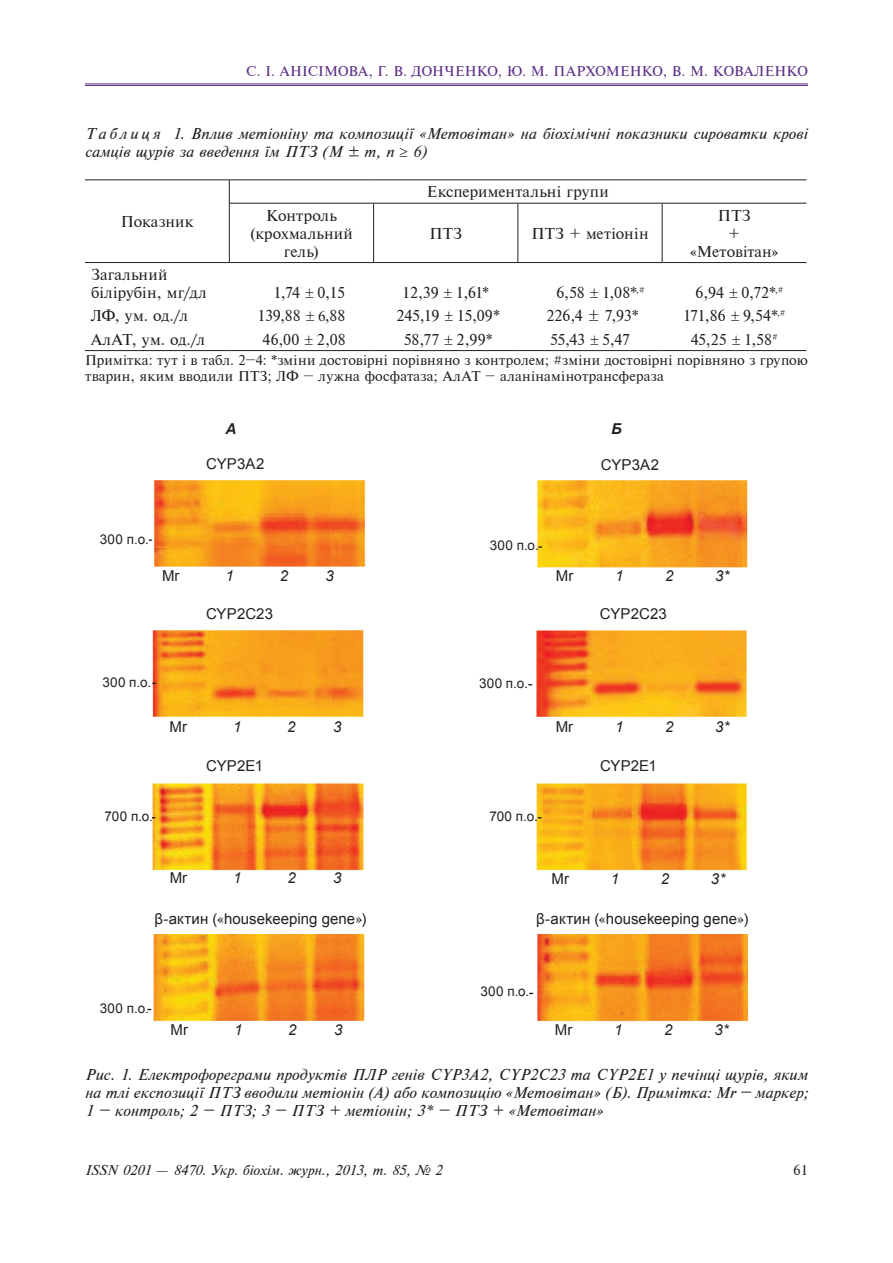
<style>
.page{position:relative;width:893px;height:1263px;background:#fff}
.page>*{position:absolute;margin:0;border:0;box-sizing:border-box;transform-origin:0 0}
.t1{font:15px/18px "Newton C Italic";letter-spacing:.01em;color:#231f20}
.t2{font:15px/18px "Newton C";letter-spacing:.005em;color:#231f20;text-align:center}
.t3{font:15px "Arial";letter-spacing:.005em;color:#231f20}
.t4{font:italic 15px "Arial";color:#231f20}
.t5{font:italic 700 15px "Arial";color:#231f20}
.t6{font:13.5px/16.2px "Newton C";letter-spacing:.01em;color:#231f20}
.t7{font:13.5px "Arial";letter-spacing:.025em;color:#231f20}
.t8{font:13.5px "Newton C";color:#5d2e86}
.t9{font:13.5px "Newton C Italic";color:#231f20}
.s1{font-family:"Newton C"}
</style>
<div class="page">
<hr style="left:85px;top:84px;width:723px;height:1px;background:#5d2e86">
<hr style="left:85px;top:85px;width:723px;height:1px;background:#5d2e86">
<hr style="left:85px;top:180px;width:144px;height:1px;background:#231f20">
<hr style="left:85px;top:262px;width:144px;height:1px;background:#231f20">
<hr style="left:229px;top:180px;width:145px;height:1px;background:#231f20">
<svg style="left:229px;top:180px;width:1px;height:23px"></svg>
<hr style="left:374px;top:180px;width:144px;height:1px;background:#231f20">
<hr style="left:518px;top:180px;width:144px;height:1px;background:#231f20">
<hr style="left:662px;top:180px;width:144px;height:1px;background:#231f20">
<hr style="left:229px;top:203px;width:145px;height:1px;background:#231f20">
<hr style="left:229px;top:203px;width:1px;height:59px;background:#231f20">
<hr style="left:374px;top:203px;width:144px;height:1px;background:#231f20">
<hr style="left:373px;top:203px;width:1px;height:59px;background:#231f20">
<hr style="left:518px;top:203px;width:144px;height:1px;background:#231f20">
<hr style="left:518px;top:203px;width:1px;height:59px;background:#231f20">
<hr style="left:662px;top:203px;width:144px;height:1px;background:#231f20">
<hr style="left:662px;top:203px;width:1px;height:59px;background:#231f20">
<hr style="left:229px;top:262px;width:145px;height:1px;background:#231f20">
<hr style="left:374px;top:262px;width:144px;height:1px;background:#231f20">
<hr style="left:518px;top:262px;width:144px;height:1px;background:#231f20">
<hr style="left:662px;top:262px;width:144px;height:1px;background:#231f20">
<hr style="left:85px;top:350px;width:144px;height:1px;background:#231f20">
<hr style="left:229px;top:350px;width:145px;height:1px;background:#231f20">
<hr style="left:374px;top:350px;width:144px;height:1px;background:#231f20">
<hr style="left:518px;top:350px;width:144px;height:1px;background:#231f20">
<hr style="left:662px;top:350px;width:144px;height:1px;background:#231f20">
<img style="left:148px;top:934px;width:217px;height:87px">
<img style="left:530px;top:934px;width:218px;height:88px">
<img style="left:152px;top:783px;width:212px;height:88px">
<img style="left:537px;top:783px;width:210px;height:88px">
<img style="left:152px;top:630px;width:212px;height:87px">
<img style="left:529px;top:630px;width:218px;height:87px">
<img style="left:149px;top:480px;width:216px;height:87px">
<img style="left:538px;top:480px;width:210px;height:88px">
<p class="t8" style="left:246px;top:63px;width:45px">с. і. анісімова</p>
<p class="t8" style="left:368px;top:63px;width:55px">, г. в. донченко</p>
<p class="t8" style="left:498px;top:63px;width:68px">, ю. м. пар</p>
<p class="t8" style="left:586px;top:63px;width:22px">хоменко</p>
<p class="t8" style="left:663px;top:63px;width:62px">, в. м. коваленко</p>
<p class="t1" style="left:85px;top:125px;width:724px">Т а б л и ц я 1. Вплив метіоніну та композиції «Метовітан» на біохімічні показники сироватки крові самців щурів за введення їм ПТЗ (M ± m, n ≥ 6)</p>
<p class="t2" style="left:121px;top:212px;width:74px">Показник</p>
<p class="t2" style="left:91px;top:265px;width:117px;text-align:left">Загальний білірубін, мг/дл</p>
<p class="t2" style="left:250px;top:206px;width:104px">Контроль (крохмальний гель)</p>
<p class="t2" style="left:427px;top:183px;width:183px">Експериментальні групи</p>
<p class="t2" style="left:429px;top:224px;width:34px">ПТЗ</p>
<p class="t2" style="left:531px;top:224px;width:119px">ПТЗ + метіонін</p>
<p class="t2" style="left:690px;top:206px;width:91px">ПТЗ<br>+ «Метовітан»</p>
<p class="t2" style="left:273px;top:283px;width:73px">1,74 0,15</p>
<p class="t2" style="left:402px;top:283px;width:89px">12,39 1,61*</p>
<p class="t2" style="left:556px;top:283px;width:90px">6,58 1,08*<sup>,#</sup></p>
<p class="t2" style="left:695px;top:283px;width:90px">6,94 0,72*<sup>,#</sup></p>
<p class="t2" style="left:91px;top:307px;width:99px">ЛФ, ум. од./л</p>
<p class="t2" style="left:257px;top:307px;width:45px">139,88</p>
<p class="t2" style="left:325px;top:307px;width:22px">,88</p>
<p class="t2" style="left:397px;top:307px;width:105px">245,19 15,09*</p>
<p class="t2" style="left:546px;top:307px;width:94px">226,4 ± 7,93*</p>
<p class="t2" style="left:683px;top:307px;width:104px">171,86 9,54*<sup>,#</sup></p>
<p class="t2" style="left:91px;top:330px;width:116px">АлАТ, ум. од./л</p>
<p class="t2" style="left:262px;top:330px;width:85px">46,00 2,08</p>
<p class="t2" style="left:404px;top:330px;width:91px">58,77 2,99*</p>
<p class="t2" style="left:550px;top:330px;width:81px">55,43 5,47</p>
<p class="t2" style="left:691px;top:330px;width:89px">45,25 1,58<sup>#</sup></p>
<p class="t6" style="left:85px;top:352px;width:724px">Примітка: тут і в табл. 2–4: *зміни достовірні порівняно з контролем; #зміни достовірні порівняно з групою тварин, яким вводили ПТЗ; ЛФ – лужна фосфатаза; АлАТ – аланінамінотрансфераза</p>
<p class="t5" style="left:225px;top:419px;width:12px">А</p>
<p class="t5" style="left:611px;top:419px;width:12px">Б</p>
<p class="t3" style="left:206px;top:454px;width:60px">СYP3A2</p>
<p class="t3" style="left:601px;top:455px;width:60px">СYP3A2</p>
<p class="t7" style="left:100px;top:530px;width:51px">300 п.о.</p>
<p class="t7" style="left:490px;top:536px;width:50px">300 п.о.</p>
<p class="t3" style="left:162px;top:566px;width:19px">Mr</p>
<p class="t4" style="left:225px;top:566px;width:10px">1</p>
<p class="t4" style="left:280px;top:566px;width:10px">2</p>
<p class="t4" style="left:326px;top:566px;width:10px">3</p>
<p class="t3" style="left:556px;top:566px;width:19px">Mr</p>
<p class="t4" style="left:615px;top:566px;width:10px">1</p>
<p class="t4" style="left:665px;top:566px;width:10px">2</p>
<p class="t4" style="left:715px;top:566px;width:16px">3*</p>
<p class="t3" style="left:206px;top:603px;width:68px">СYP2C23</p>
<p class="t3" style="left:600px;top:604px;width:68px">СYP2C23</p>
<p class="t7" style="left:102px;top:673px;width:50px">300 п.о.</p>
<p class="t7" style="left:479px;top:674px;width:50px">300 п.о.</p>
<p class="t3" style="left:170px;top:717px;width:19px">Mr</p>
<p class="t4" style="left:233px;top:717px;width:10px">1</p>
<p class="t4" style="left:287px;top:717px;width:10px">2</p>
<p class="t4" style="left:333px;top:717px;width:10px">3</p>
<p class="t3" style="left:556px;top:717px;width:19px">Mr</p>
<p class="t4" style="left:615px;top:717px;width:10px">1</p>
<p class="t4" style="left:665px;top:717px;width:10px">2</p>
<p class="t4" style="left:715px;top:717px;width:16px">3*</p>
<p class="t3" style="left:206px;top:756px;width:58px">СYP2E1</p>
<p class="t3" style="left:600px;top:756px;width:58px">СYP2E1</p>
<p class="t7" style="left:104px;top:808px;width:50px">700 п.о.</p>
<p class="t7" style="left:489px;top:808px;width:50px">700 п.о.</p>
<p class="t3" style="left:170px;top:868px;width:19px">Mr</p>
<p class="t4" style="left:233px;top:868px;width:10px">1</p>
<p class="t4" style="left:287px;top:868px;width:10px">2</p>
<p class="t4" style="left:333px;top:868px;width:10px">3</p>
<p class="t3" style="left:551px;top:869px;width:19px">Mr</p>
<p class="t4" style="left:611px;top:869px;width:10px">1</p>
<p class="t4" style="left:661px;top:869px;width:10px">2</p>
<p class="t4" style="left:711px;top:869px;width:16px">3*</p>
<p class="t3" style="left:154px;top:909px;width:214px">β-актин (<span class="s1">«</span>housekeeping gene<span class="s1">»</span>)</p>
<p class="t7" style="left:100px;top:999px;width:50px">300 п.о.</p>
<p class="t3" style="left:536px;top:908px;width:214px">β-актин (<span class="s1">«</span>housekeeping gene<span class="s1">»</span>)</p>
<p class="t7" style="left:480px;top:983px;width:50px">300 п.о.</p>
<p class="t3" style="left:171px;top:1019px;width:19px">Mr</p>
<p class="t4" style="left:234px;top:1019px;width:10px">1</p>
<p class="t4" style="left:288px;top:1019px;width:10px">2</p>
<p class="t4" style="left:334px;top:1019px;width:10px">3</p>
<p class="t3" style="left:555px;top:1020px;width:19px">Mr</p>
<p class="t4" style="left:614px;top:1020px;width:10px">1</p>
<p class="t4" style="left:664px;top:1020px;width:10px">2</p>
<p class="t4" style="left:714px;top:1020px;width:16px">3*</p>
<p class="t1" style="left:85px;top:1066px;width:724px;text-align:justify">Рис. 1. Електрофореграми продуктів ПЛР генів CYP3A2, CYP2С23 та CYP2Е1 у печінці щурів, яким на тлі експозиції ПТЗ вводили метіонін (А) або композицію «Метовітан» (Б). Примітка: Mr – маркер; 1 – контроль; 2 – ПТЗ; 3 – ПТЗ + метіонін; 3* – ПТЗ + «Метовітан»</p>
<p class="t9" style="left:85px;top:1163px;width:358px">ISSN 0201 <span class="s1">—</span> 8470. Укр. біохім. журн., 2013, т. 85, № 2</p>
<p class="t6" style="left:793px;top:1162px;width:16px">61</p>
</div>
